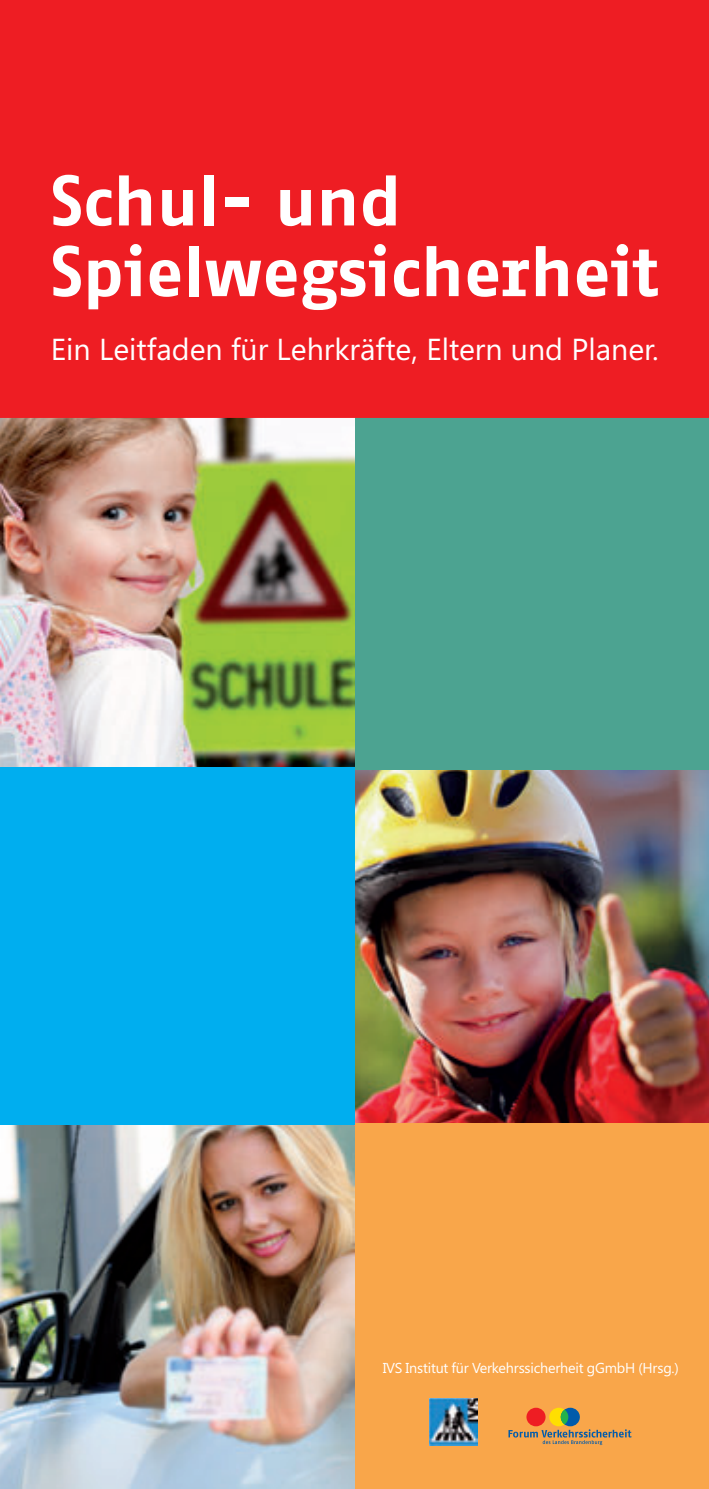
<style>
.page{position:relative;width:709px;height:1489px;background:#fff}
.page>*{position:absolute;margin:0;border:0;box-sizing:border-box;transform-origin:0 0}
.t1{font:700 69.5px/70.8px "Fago Office Sans";color:#fff}
.t2{font:30.25px "Segoe UI";color:#fff}
.t3{font:14.25px "Segoe UI";letter-spacing:-.015em;color:#fff}
</style>
<div class="page">
<img style="left:0;top:1124px;width:354px;height:364px">
<img style="left:354px;top:769px;width:355px;height:354px">
<div style="left:346px;top:412px;width:363px;height:357px;background:#4ca391"></div>
<div style="left:354px;top:1123px;width:355px;height:365px;background:#f9a64a"></div>
<img style="left:0;top:418px;width:354px;height:349px">
<div style="left:0;top:0;width:709px;height:418px;background:#ee1d23"></div>
<div style="left:0;top:767px;width:354px;height:357px;background:#00aeef"></div>
<div style="left:526px;top:1407px;width:19px;height:19px;background:#ee1d23;border-radius:50%"></div>
<div style="left:549px;top:1407px;width:19px;height:19px;background:#ffdf01;border-radius:50%"></div>
<div style="left:561px;top:1407px;width:19px;height:19px;background:#015bab;border-radius:50%"></div>
<div style="left:561px;top:1409px;width:7px;height:15px;background:#23b24b;border-radius:50%"></div>
<svg style="left:508px;top:1429px;width:123px;height:15px"></svg>
<img style="left:429px;top:1398px;width:49px;height:46px">
<h1 class="t1" style="left:51px;top:171px;width:610px">Schul- und<br>Spielwegsicherheit</h1>
<h2 class="t2" style="left:51px;top:338px;width:609px">Ein Leitfaden für Lehrkräfte, Eltern und Planer.</h2>
<p class="t3" style="left:383px;top:1362px;width:298px">IVS Institut für Verkehrssicherheit gGmbH (Hrsg.)</p>
</div>
